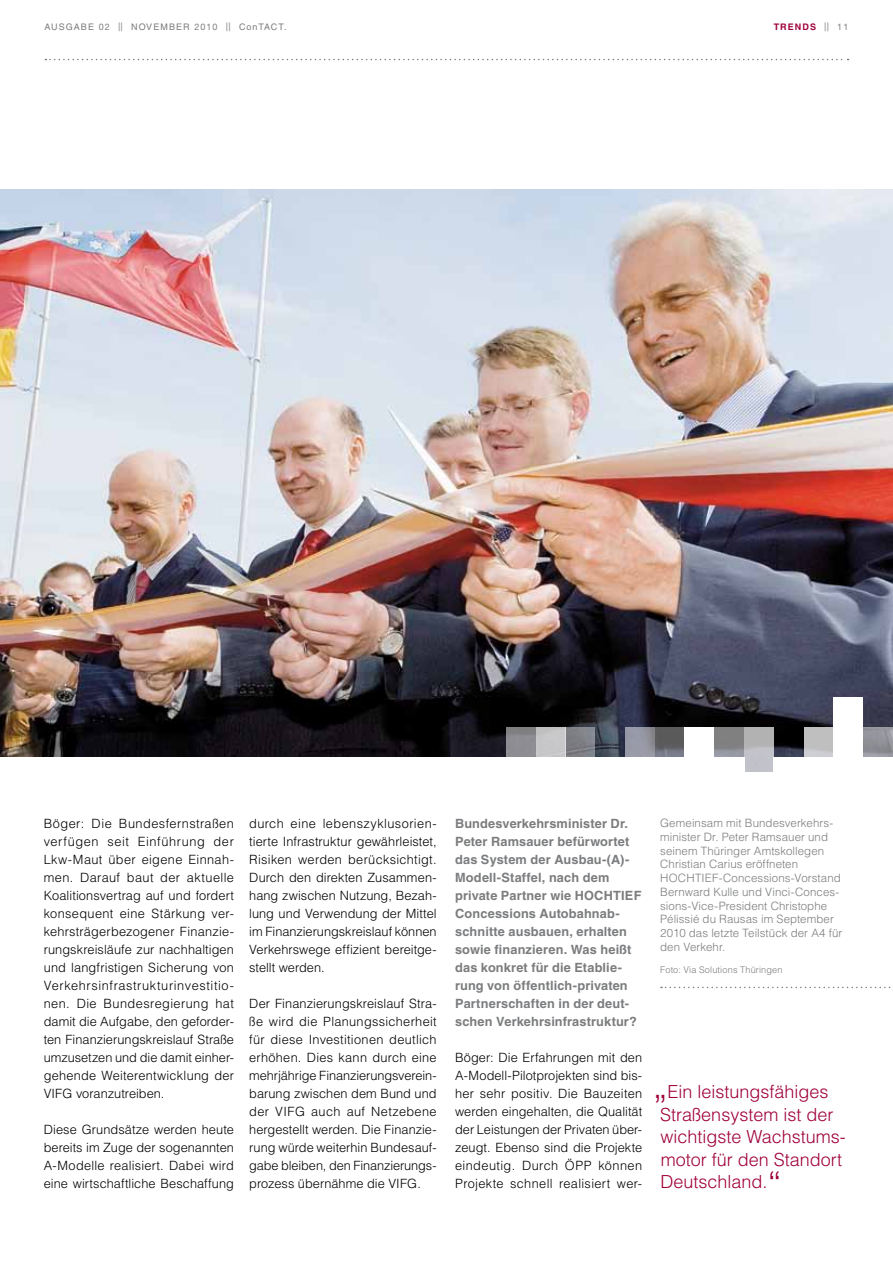
<style>
.page{position:relative;width:893px;height:1263px;background:#fff}
.page>*{position:absolute;margin:0;border:0;box-sizing:border-box;transform-origin:0 0}
.t1{font:300 18px/22.5px "Helvetica LT Std";color:#9f003b}
.t2{font:300 12.75px/18px "Helvetica LT Std";letter-spacing:.005em;color:#000;text-align:justify}
.t3{font:700 12.75px/18px "Helvetica LT Std";letter-spacing:.01em;color:#7b7c7e}
.t4{font:300 11.55px/13.8px "Helvetica LT Std";letter-spacing:.005em;color:#7b7c7e}
.t5{font:300 9.15px "Helvetica LT Std";letter-spacing:.015em;color:#7b7c7e}
.t6{font:9px "Helvetica LT Std";letter-spacing:.12em;color:#7b7c7e}
.t7{font:700 9px "Helvetica LT Std";color:#9f003b}
.s1{font-family:"Helvetica LT Std Fractions"}
.s2{font-size:11.55px}
.s3{font-weight:400;font-size:11.55px;color:#7b7c7e}
.s4{font-family:"Helvetica LT Std Fractions";font-weight:400;color:#7b7c7e}
.s5{font-size:36px}
</style>
<div class="page">
<svg style="left:45px;top:59px;width:804px;height:1px"></svg>
<img style="left:0;top:189px;width:893px;height:568px">
<svg style="left:863px;top:727px;width:30px;height:30px"></svg>
<div style="left:833px;top:697px;width:30px;height:60px;background:#fff"></div>
<div style="left:804px;top:727px;width:29px;height:30px;background:linear-gradient(to bottom,#bbbab9,#c8c9cc)"></div>
<div style="left:744px;top:727px;width:30px;height:44px;background:linear-gradient(to right,#bababe,#bbbcc0)"></div>
<svg style="left:714px;top:727px;width:30px;height:30px"></svg>
<div style="left:685px;top:727px;width:29px;height:30px;background:#fff"></div>
<svg style="left:655px;top:727px;width:30px;height:30px"></svg>
<svg style="left:625px;top:727px;width:30px;height:30px"></svg>
<svg style="left:565px;top:727px;width:30px;height:30px"></svg>
<div style="left:536px;top:727px;width:29px;height:30px;background:#c7c7c9"></div>
<div style="left:506px;top:727px;width:30px;height:30px;background:linear-gradient(to bottom,#838285,#919097)"></div>
<svg style="left:661px;top:987px;width:230px;height:1px"></svg>
<p class="t6" style="left:45px;top:21px;width:243px">AUSGABE <span class="s1">02</span> <span class="s2">||</span> NOVEMBER <span class="s1">2010</span> <span class="s2">||</span> CONTACT.</p>
<p class="t7" style="left:774px;top:21px;width:76px">Trends <span class="s3">||</span> <span class="s4">11</span></p>
<p class="t2" style="left:44px;top:814px;width:192px">Böger: Die Bundesfernstraßen verfügen seit Einführung der Lkw-Maut über eigene Einnah&shy;men. Darauf baut der aktuelle Koalitionsvertrag auf und fordert konsequent eine Stärkung ver&shy;kehrsträgerbezogener Finanzie&shy;rungskreisläufe zur nachhaltigen und langfristigen Sicherung von Verkehrsinfrastrukturinvestitio&shy;nen. Die Bundesregierung hat damit die Aufgabe, den geforder&shy;ten Finanzierungskreislauf Straße umzusetzen und die damit einher&shy;gehende Weiterentwicklung der VIFG voranzutreiben.</p>
<p class="t2" style="left:44px;top:1120px;width:192px">Diese Grundsätze werden heute bereits im Zuge der sogenannten A-Modelle realisiert. Dabei wird eine wirtschaftliche Beschaffung</p>
<p class="t2" style="left:249px;top:814px;width:189px">durch eine lebenszyklusorien&shy;tierte Infrastruktur gewährleistet, Risiken werden berücksichtigt.<br>Durch den direkten Zusammen&shy;hang zwischen Nutzung, Bezah&shy;lung und Verwendung der Mittel im Finanzierungskreislauf können Verkehrswege effizient bereitge&shy;stellt werden.</p>
<p class="t2" style="left:249px;top:994px;width:189px">Der Finanzierungskreislauf Stra&shy;ße wird die Planungssicherheit für diese Investitionen deutlich erhöhen. Dies kann durch eine mehrjährige Finanzierungsverein&shy;barung zwischen dem Bund und der VIFG auch auf Netzebene hergestellt werden. Die Finanzie&shy;rung würde weiterhin Bundesauf&shy;gabe bleiben, den Finanzierungs&shy;prozess übernähme die VIFG.</p>
<p class="t3" style="left:455px;top:814px;width:188px">Bundesverkehrsminister Dr.<br>Peter Ramsauer befürwortet das System der Ausbau-(A)-<br>Modell-Staffel, nach dem private Partner wie HOCHTIEF<br>Concessions Autobahnab&shy;schnitte ausbauen, erhalten sowie finanzieren. Was heißt das konkret für die Etablie&shy;rung von öffentlich-privaten<br>Partnerschaften in der deut&shy;schen Verkehrsinfrastruktur?</p>
<p class="t2" style="left:455px;top:1049px;width:189px">Böger: Die Erfahrungen mit den A-Modell-Pilotprojekten sind bis&shy;her sehr positiv. Die Bauzeiten werden eingehalten, die Qualität der Leistungen der Privaten über&shy;zeugt. Ebenso sind die Projekte eindeutig. Durch ÖPP können Projekte schnell realisiert wer-</p>
<p class="t4" style="left:660px;top:816px;width:184px">Gemeinsam mit Bundesverkehrs&shy;minister Dr. Peter Ramsauer und seinem Thüringer Amtskollegen<br>Christian Carius eröffneten<br>HOCHTIEF-Concessions-Vorstand<br>Bernward Kulle und Vinci-Conces&shy;sions-Vice-President Christophe<br>Pélissié du Rausas im September<br>2010 das letzte Teilstück der A4 für den Verkehr.</p>
<p class="t5" style="left:660px;top:964px;width:124px">Foto: Via Solutions Thüringen</p>
<h1 class="t1" style="left:660px;top:1080px;width:187px;text-indent:-7px"><span class="s5">„</span>Ein leistungsfähiges<br>Straßensystem ist der wichtigste Wachstums&shy;motor für den Standort<br>Deutschland.<span class="s5">“</span></h1>
</div>
